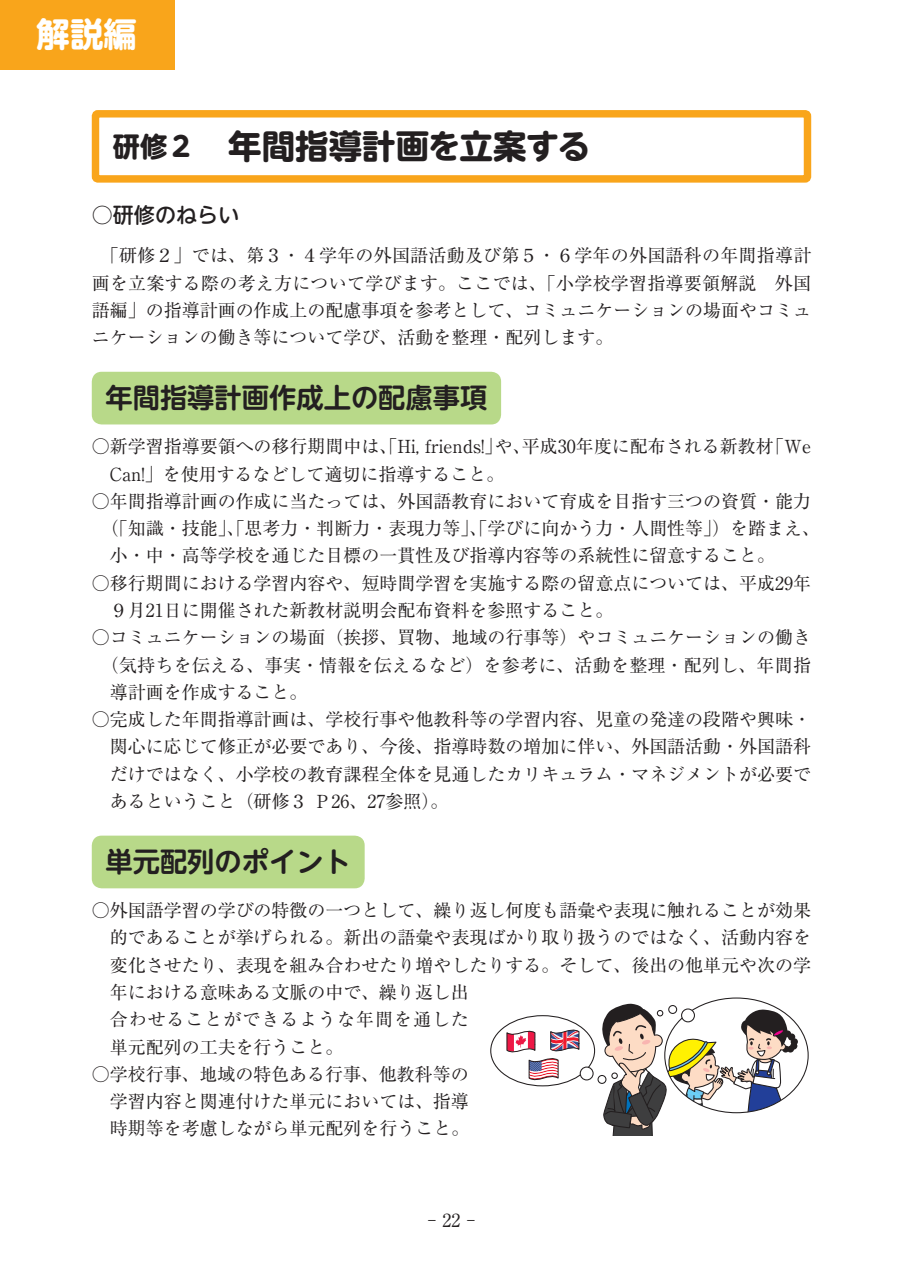
<style>
.page{position:relative;width:903px;height:1275px;background:#fff}
.page>*{position:absolute;margin:0;border:0;box-sizing:border-box;transform-origin:0 0}
.t1{font:700 33.43px "UD Shin M Go Pr 6";color:#231f20}
.t2{font:700 33.43px "UD Shin M Go Pr 6";color:#fff}
.t3{font:700 27.3px "UD Shin M Go Pr 6 De";color:#231f20}
.t4{font:500 21px "UD Shin M Go Pr 6";color:#231f20}
.t5{font:18.03px/27.3px "Ryumin Pr 6";color:#231f20;text-align:justify}
.t6{font:11.9px "Koz Go Pro";color:#231f20}
.s1{font-size:27.3px}
</style>
<div class="page">
<div style="left:92px;top:110px;width:719px;height:73px;border:7px solid #f9a51b;border-radius:2px"></div>
<div style="left:92px;top:372px;width:409px;height:52px;background:#b8d989;border-radius:10px"></div>
<div style="left:92px;top:836px;width:273px;height:52px;background:#b8d989;border-radius:10px"></div>
<div style="left:0;top:0;width:174px;height:69px;background:#f9a51b"></div>
<div style="left:788px;top:1033px;width:7px;height:7px;background:#231f20;border-radius:50%"></div>
<div style="left:790px;top:1038px;width:8px;height:7px;background:#231f20;border-radius:50%"></div>
<div style="left:790px;top:1042px;width:7px;height:8px;background:#231f20;border-radius:50%"></div>
<div style="left:787px;top:1046px;width:7px;height:6px;background:#231f20;border-radius:50%"></div>
<div style="left:580px;top:1066px;width:14px;height:14px;border:1px solid #231f20;border-radius:50%"></div>
<svg style="left:594px;top:1003px;width:196px;height:133px"></svg>
<div style="left:681px;top:1009px;width:13px;height:13px;background:#fff;border-radius:50%"></div>
<div style="left:681px;top:1008px;width:14px;height:14px;border:1px solid #231f20;border-radius:50%"></div>
<svg style="left:507px;top:1026px;width:72px;height:57px"></svg>
<h1 class="t2" style="left:37px;top:6px;width:102px">解説編</h1>
<h1 class="t1" style="left:113px;top:117px;width:479px"><span class="s1">研修２</span>　年間指導計画を立案する</h1>
<p class="t4" style="left:92px;top:197px;width:149px">○研修のねらい</p>
<p class="t5" style="left:92px;top:241px;width:721px">　「研修２」では、第３・４学年の外国語活動及び第５・６学年の外国語科の年間指導計画を立案する際の考え方について学びます。ここでは、「小学校学習指導要領解説　外国語編」の指導計画の作成上の配慮事項を参考として、コミュニケーションの場面やコミュニケーションの働き等について学び、活動を整理・配列します。</p>
<h2 class="t3" style="left:105px;top:375px;width:383px">年間指導計画作成上の配慮事項</h2>
<p class="t5" style="left:110px;top:432px;width:703px;text-indent:-18px">○新学習指導要領への移行期間中は、「Hi, friends!」や、平成30年度に配布される新教材「We<br>Can!」を使用するなどして適切に指導すること。</p>
<p class="t5" style="left:92px;top:487px;width:721px">○年間指導計画の作成に当たっては、外国語教育において育成を目指す三つの資質・能力</p>
<p class="t5" style="left:101px;top:514px;width:721px">（「知識・技能」、「思考力・判断力・表現力等」、「学びに向かう力・人間性等」）を踏まえ、</p>
<p class="t5" style="left:110px;top:541px;width:667px">小・中・高等学校を通じた目標の一貫性及び指導内容等の系統性に留意すること。</p>
<p class="t5" style="left:110px;top:568px;width:703px;text-indent:-18px">○移行期間における学習内容や、短時間学習を実施する際の留意点については、平成29年<br>９月21日に開催された新教材説明会配布資料を参照すること。</p>
<p class="t5" style="left:92px;top:623px;width:721px">○コミュニケーションの場面（挨拶、買物、地域の行事等）やコミュニケーションの働き</p>
<p class="t5" style="left:101px;top:650px;width:712px">（気持ちを伝える、事実・情報を伝えるなど）を参考に、活動を整理・配列し、年間指</p>
<p class="t5" style="left:110px;top:677px;width:199px">導計画を作成すること。</p>
<p class="t5" style="left:110px;top:705px;width:703px;text-indent:-18px">○完成した年間指導計画は、学校行事や他教科等の学習内容、児童の発達の段階や興味・関心に応じて修正が必要であり、今後、指導時数の増加に伴い、外国語活動・外国語科だけではなく、小学校の教育課程全体を見通したカリキュラム・マネジメントが必要であるということ（研修３ Ｐ26、27参照）。</p>
<h2 class="t3" style="left:105px;top:839px;width:247px">単元配列のポイント</h2>
<p class="t5" style="left:110px;top:896px;width:703px;text-align:left;text-indent:-18px">○外国語学習の学びの特徴の一つとして、繰り返し何度も語彙や表現に触れることが効果的であることが挙げられる。新出の語彙や表現ばかり取り扱うのではなく、活動内容を変化させたり、表現を組み合わせたり増やしたりする。そして、後出の他単元や次の学年における意味ある文脈の中で、繰り返し出<br>合わせることができるような年間を通した<br>単元配列の工夫を行うこと。</p>
<p class="t5" style="left:110px;top:1059px;width:361px;text-indent:-18px">○学校行事、地域の特色ある行事、他教科等の学習内容と関連付けた単元においては、指導時期等を考慮しながら単元配列を行うこと。</p>
<p class="t6" style="left:506px;top:961px;width:22px">p22</p>
<p class="t5" style="left:427px;top:1205px;width:49px">- 22 -</p>
</div>
